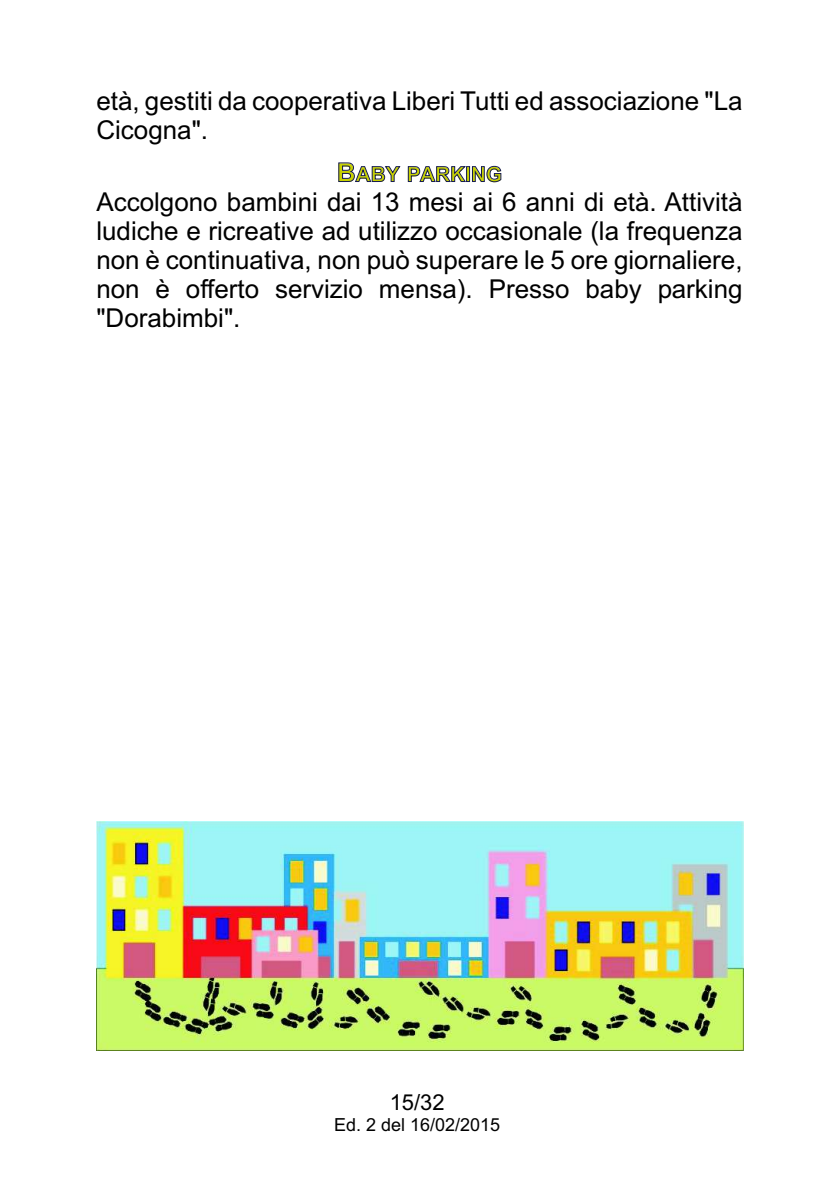
<style>
.page{position:relative;width:840px;height:1192px;background:#fff}
.page>*{position:absolute;margin:0;border:0;box-sizing:border-box;transform-origin:0 0}
.t1{font:26px/29px "Arial";color:#000}
.t2{font:22px "Arial";color:#000}
.t3{font:700 20.8px "Arial";color:#c7d100}
.t4{font:18px "Arial";color:#000}
.s1{font-size:26px}
</style>
<div class="page">
<img style="left:96px;top:821px;width:648px;height:229px">
<p class="t1" style="left:96px;top:89px;width:648px">età, gestiti da cooperativa Liberi Tutti ed associazione "La<br>Cicogna".</p>
<p class="t3" style="left:337px;top:166px;width:167px"><span class="s1">B</span>ABY PARKING</p>
<p class="t1" style="left:96px;top:189px;width:648px;text-align:justify">Accolgono bambini dai 13 mesi ai 6 anni di età. Attività ludiche e ricreative ad utilizzo occasionale (la frequenza non è continuativa, non può superare le 5 ore giornaliere, non è offerto servizio mensa). Presso baby parking "Dorabimbi".</p>
<p class="t2" style="left:390px;top:1094px;width:57px">15/32</p>
<p class="t4" style="left:334px;top:1118px;width:168px">Ed. 2 del 16/02/2015</p>
</div>
